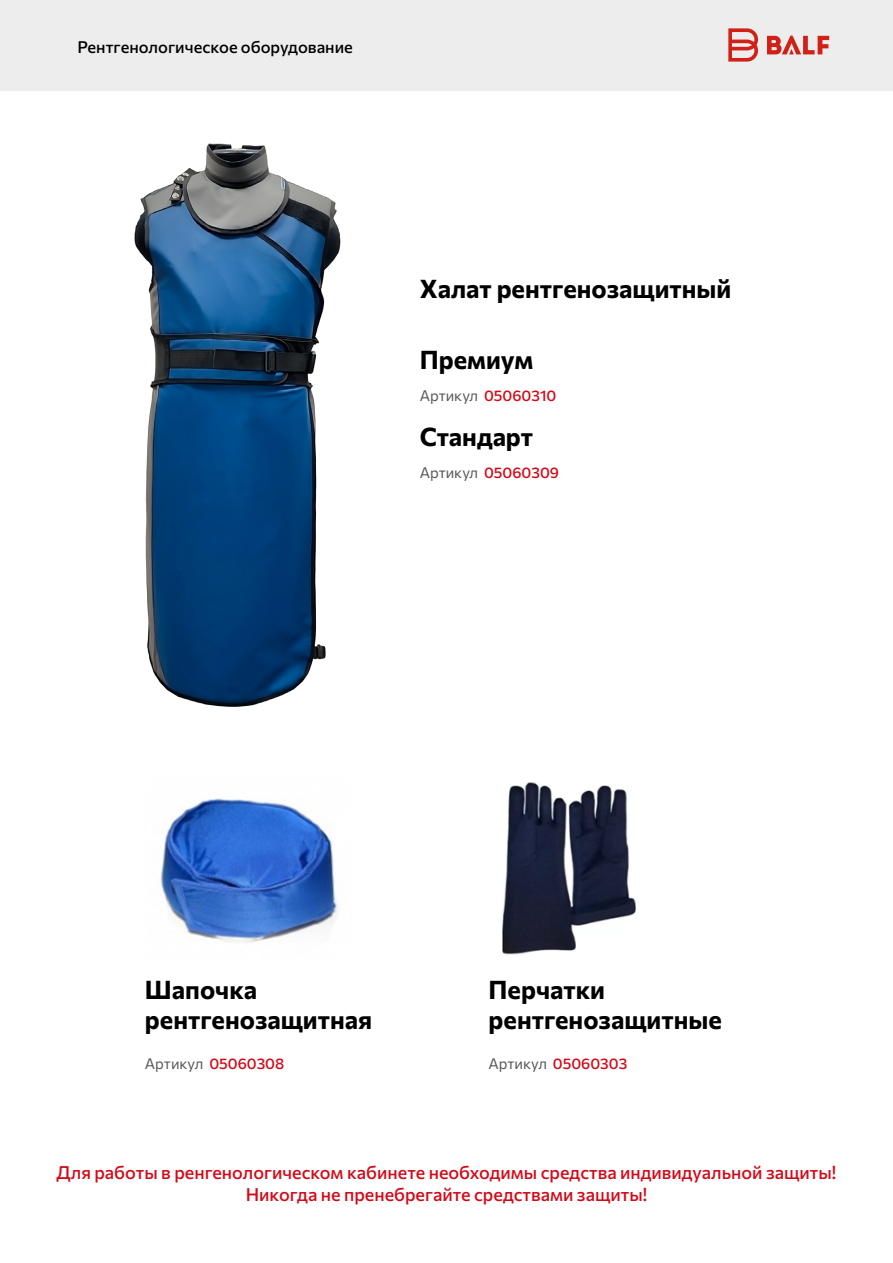
<style>
.page{position:relative;width:893px;height:1263px;background:#fff}
.page>*{position:absolute;margin:0;border:0;box-sizing:border-box;transform-origin:0 0}
.t1{font:700 25.5px/30.6px "Commissioner";color:#000}
.t2{font:500 18px/21.6px "Commissioner";color:#d20a18;text-align:center}
.t3{font:500 16.5px "Commissioner";color:#000}
.t4{font:500 15px "Commissioner";color:#d20a18}
.s1{font-weight:400;color:#575756}
</style>
<div class="page">
<div style="left:0;top:0;width:893px;height:90px;background:#ededed"></div>
<svg style="left:728px;top:28px;width:101px;height:34px"></svg>
<img style="left:160px;top:798px;width:180px;height:145px">
<img style="left:502px;top:782px;width:134px;height:173px">
<img style="left:134px;top:143px;width:207px;height:564px">
<p class="t3" style="left:77px;top:34px;width:277px">Рентгенологическое оборудование</p>
<h1 class="t1" style="left:420px;top:271px;width:313px">Халат рентгенозащитный</h1>
<h1 class="t1" style="left:420px;top:342px;width:115px">Премиум</h1>
<p class="t4" style="left:420px;top:383px;width:138px"><span class="s1">Артикул</span> 05060310</p>
<h1 class="t1" style="left:420px;top:419px;width:115px">Стандарт</h1>
<p class="t4" style="left:420px;top:461px;width:141px"><span class="s1">Артикул</span> 05060309</p>
<h1 class="t1" style="left:145px;top:972px;width:229px">Шапочка рентгенозащитная</h1>
<h1 class="t1" style="left:489px;top:972px;width:235px">Перчатки рентгенозащитные</h1>
<p class="t4" style="left:145px;top:1052px;width:141px"><span class="s1">Артикул</span> 05060308</p>
<p class="t4" style="left:489px;top:1052px;width:140px"><span class="s1">Артикул</span> 05060303</p>
<p class="t2" style="left:57px;top:1160px;width:781px">Для работы в ренгенологическом кабинете необходимы средства индивидуальной защиты!<br>Никогда не пренебрегайте средствами защиты!</p>
</div>
